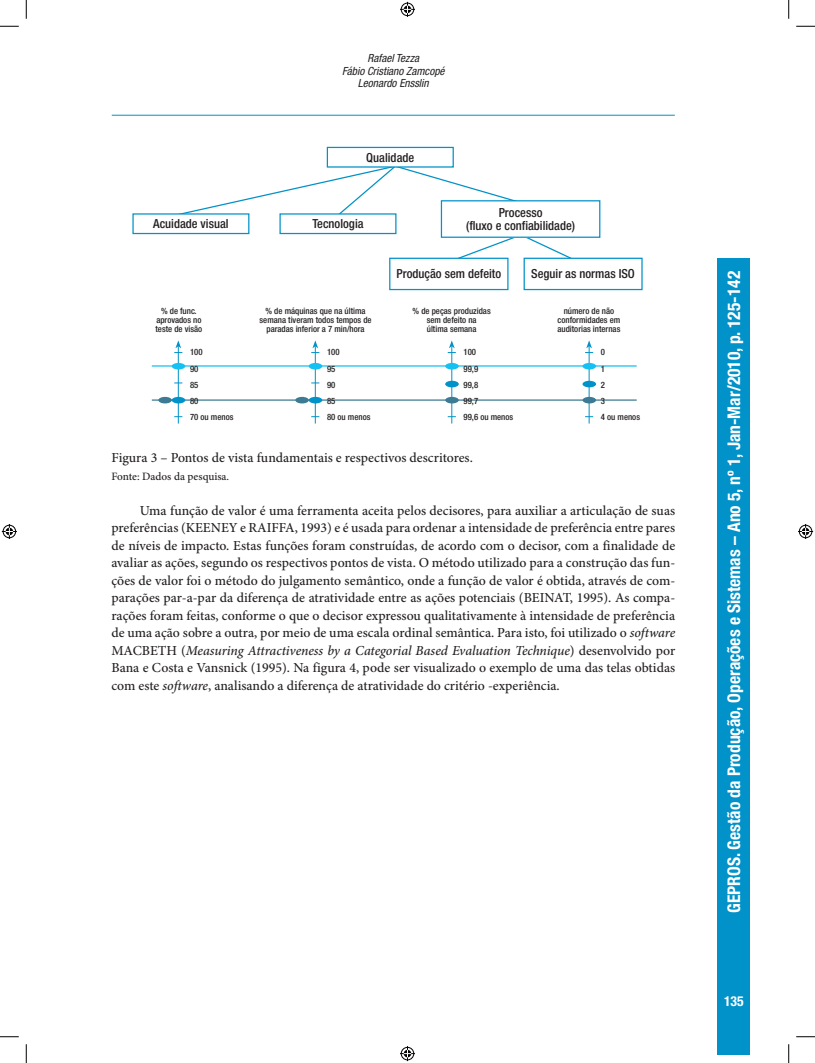
<style>
.page{position:relative;width:815px;height:1063px;background:#fff}
.page>*{position:absolute;margin:0;border:0;box-sizing:border-box;transform-origin:0 0}
.t1{font:700 condensed 17.5px "Helvetica Neue LT Std";color:#fff}
.t2{font:500 13.75px/17.5px "Minion Pro";color:#231f20;text-align:justify}
.t3{font:700 condensed 13.75px "Helvetica Neue LT Std";color:#fff}
.t4{font:500 condensed 12.5px/13.8px "Helvetica Neue LT Std";color:#231f20;text-align:center}
.t5{font:italic condensed 11.25px/12.5px "Helvetica Neue LT Std";color:#231f20;text-align:center}
.t6{font:500 11.25px "Minion Pro";color:#231f20}
.t7{font:500 condensed 8.75px/16.2px "Helvetica Neue LT Std";color:#231f20;text-align:center}
.s1{font-style:italic}
</style>
<div class="page">
<div style="left:717px;top:258px;width:32px;height:796px;background:#0092c8"></div>
<hr style="left:112px;top:115px;width:562px;height:1px;background:#0092c8">
<hr style="left:152px;top:365px;width:484px;height:1px;background:#15c0f2">
<hr style="left:152px;top:399px;width:484px;height:1px;background:#3c7b93">
<svg style="left:182px;top:164px;width:332px;height:55px"></svg>
<div style="left:327px;top:147px;width:126px;height:20px;background:#fff"></div>
<div style="left:326px;top:147px;width:127px;height:21px;border:1px solid #0092c8"></div>
<svg style="left:435px;top:238px;width:154px;height:30px"></svg>
<div style="left:389px;top:258px;width:118px;height:31px;background:#fff"></div>
<div style="left:389px;top:258px;width:119px;height:32px;border:1px solid #0092c8"></div>
<div style="left:524px;top:258px;width:117px;height:31px;background:#fff"></div>
<div style="left:523px;top:258px;width:119px;height:32px;border:1px solid #0092c8"></div>
<div style="left:280px;top:214px;width:116px;height:19px;background:#fff"></div>
<div style="left:279px;top:213px;width:117px;height:21px;border:1px solid #0092c8"></div>
<div style="left:441px;top:201px;width:158px;height:36px;background:#fff"></div>
<div style="left:440px;top:200px;width:160px;height:38px;border:1px solid #0092c8"></div>
<div style="left:133px;top:214px;width:116px;height:19px;background:#fff"></div>
<div style="left:132px;top:213px;width:117px;height:21px;border:1px solid #0092c8"></div>
<hr style="left:178px;top:346px;width:1px;height:77px;background:#0092c8">
<svg style="left:174px;top:340px;width:8px;height:13px"></svg>
<div style="left:172px;top:363px;width:13px;height:6px;background:#15c0f2;border-radius:50%"></div>
<div style="left:172px;top:397px;width:13px;height:6px;background:#0092c8;border-radius:50%"></div>
<div style="left:158px;top:397px;width:14px;height:6px;background:#3c7b93;border-radius:50%"></div>
<hr style="left:315px;top:346px;width:1px;height:77px;background:#0092c8">
<svg style="left:311px;top:340px;width:8px;height:13px"></svg>
<div style="left:308px;top:363px;width:14px;height:6px;background:#15c0f2;border-radius:50%"></div>
<div style="left:308px;top:397px;width:14px;height:6px;background:#0092c8;border-radius:50%"></div>
<div style="left:295px;top:397px;width:14px;height:6px;background:#3c7b93;border-radius:50%"></div>
<hr style="left:451px;top:346px;width:1px;height:77px;background:#0092c8">
<svg style="left:447px;top:340px;width:8px;height:13px"></svg>
<div style="left:445px;top:363px;width:13px;height:6px;background:#15c0f2;border-radius:50%"></div>
<div style="left:445px;top:397px;width:13px;height:6px;background:#3c7b93;border-radius:50%"></div>
<div style="left:445px;top:381px;width:13px;height:6px;background:#0092c8;border-radius:50%"></div>
<hr style="left:588px;top:346px;width:1px;height:77px;background:#0092c8">
<svg style="left:585px;top:340px;width:8px;height:13px"></svg>
<div style="left:582px;top:363px;width:14px;height:6px;background:#15c0f2;border-radius:50%"></div>
<div style="left:582px;top:397px;width:14px;height:6px;background:#3c7b93;border-radius:50%"></div>
<div style="left:582px;top:381px;width:14px;height:6px;background:#0092c8;border-radius:50%"></div>
<svg style="left:0;top:25px;width:19px;height:2px"></svg>
<svg style="left:796px;top:25px;width:18px;height:2px"></svg>
<svg style="left:0;top:1036px;width:19px;height:1px"></svg>
<svg style="left:796px;top:1036px;width:18px;height:1px"></svg>
<svg style="left:25px;top:0;width:2px;height:19px"></svg>
<svg style="left:25px;top:1044px;width:2px;height:18px"></svg>
<svg style="left:788px;top:0;width:1px;height:19px"></svg>
<svg style="left:788px;top:1044px;width:1px;height:18px"></svg>
<svg style="left:400px;top:2px;width:15px;height:15px"></svg>
<svg style="left:400px;top:1046px;width:15px;height:14px"></svg>
<svg style="left:2px;top:524px;width:15px;height:15px"></svg>
<svg style="left:798px;top:524px;width:14px;height:15px"></svg>
<p class="t5" style="left:342px;top:52px;width:104px">Rafael Tezza<br>Fábio Cristiano Zamcopé<br>Leonardo Ensslin</p>
<p class="t4" style="left:153px;top:217px;width:77px">Acuidade visual</p>
<p class="t4" style="left:366px;top:150px;width:49px">Qualidade</p>
<p class="t4" style="left:312px;top:217px;width:53px">Tecnologia</p>
<p class="t4" style="left:466px;top:205px;width:110px">Processo<br>(fluxo e confiabilidade)</p>
<p class="t4" style="left:396px;top:267px;width:106px">Produção sem defeito</p>
<p class="t4" style="left:531px;top:267px;width:105px">Seguir as normas ISO</p>
<p class="t7" style="left:155px;top:307px;width:48px;line-height:8.8px">% de func. aprovados no teste de visão</p>
<p class="t7" style="left:259px;top:307px;width:114px;line-height:8.8px">% de máquinas que na última semana tiveram todos tempos de paradas inferior a 7 min/hora</p>
<p class="t7" style="left:412px;top:307px;width:80px;line-height:8.8px">% de peças produzidas sem defeito na<br>última semana</p>
<p class="t7" style="left:557px;top:307px;width:64px;line-height:8.8px">número de não conformidades em auditorias internas</p>
<p class="t7" style="left:190px;top:344px;width:45px;text-align:left">100<br>90<br>85<br>80<br>70 ou menos</p>
<p class="t7" style="left:327px;top:344px;width:45px;text-align:left">100<br>95<br>90<br>85<br>80 ou menos</p>
<p class="t7" style="left:463px;top:344px;width:51px;text-align:left">100<br>99,9<br>99,8<br>99,7<br>99,6 ou menos</p>
<p class="t7" style="left:600px;top:344px;width:41px;text-align:left">0<br>1<br>2<br>3<br>4 ou menos</p>
<p class="t2" style="left:111px;top:449px;width:363px">Figura 3 – Pontos de vista fundamentais e respectivos descritores.</p>
<p class="t6" style="left:111px;top:469px;width:119px">Fonte: Dados da pesquisa.</p>
<p class="t2" style="left:111px;top:502px;width:565px;text-indent:28px">Uma função de valor é uma ferramenta aceita pelos decisores, para auxiliar a articulação de suas preferências (KEENEY e RAIFFA, 1993) e é usada para ordenar a intensidade de preferência entre pares de níveis de impacto. Estas funções foram construídas, de acordo com o decisor, com a finalidade de avaliar as ações, segundo os respectivos pontos de vista. O método utilizado para a construção das fun&shy;ções de valor foi o método do julgamento semântico, onde a função de valor é obtida, através de com&shy;parações par-a-par da diferença de atratividade entre as ações potenciais (BEINAT, 1995). As compa&shy;rações foram feitas, conforme o que o decisor expressou qualitativamente à intensidade de preferência de uma ação sobre a outra, por meio de uma escala ordinal semântica. Para isto, foi utilizado o <span class="s1">software </span>MACBETH (<span class="s1">Measuring Attractiveness by a Categorial Based Evaluation Technique</span>) desenvolvido por Bana e Costa e Vansnick (1995). Na figura 4, pode ser visualizado o exemplo de uma das telas obtidas com este <span class="s1">software</span>, analisando a diferença de atratividade do critério -experiência.</p>
<p class="t1" style="left:723px;top:913px;width:643px;rotate:-90deg">GEPROS. Gestão da Produção, Operações e Sistemas – Ano 5, nº 1, Jan-Mar/2010, p. 125-142</p>
<p class="t3" style="left:723px;top:992px;width:21px">135</p>
</div>
